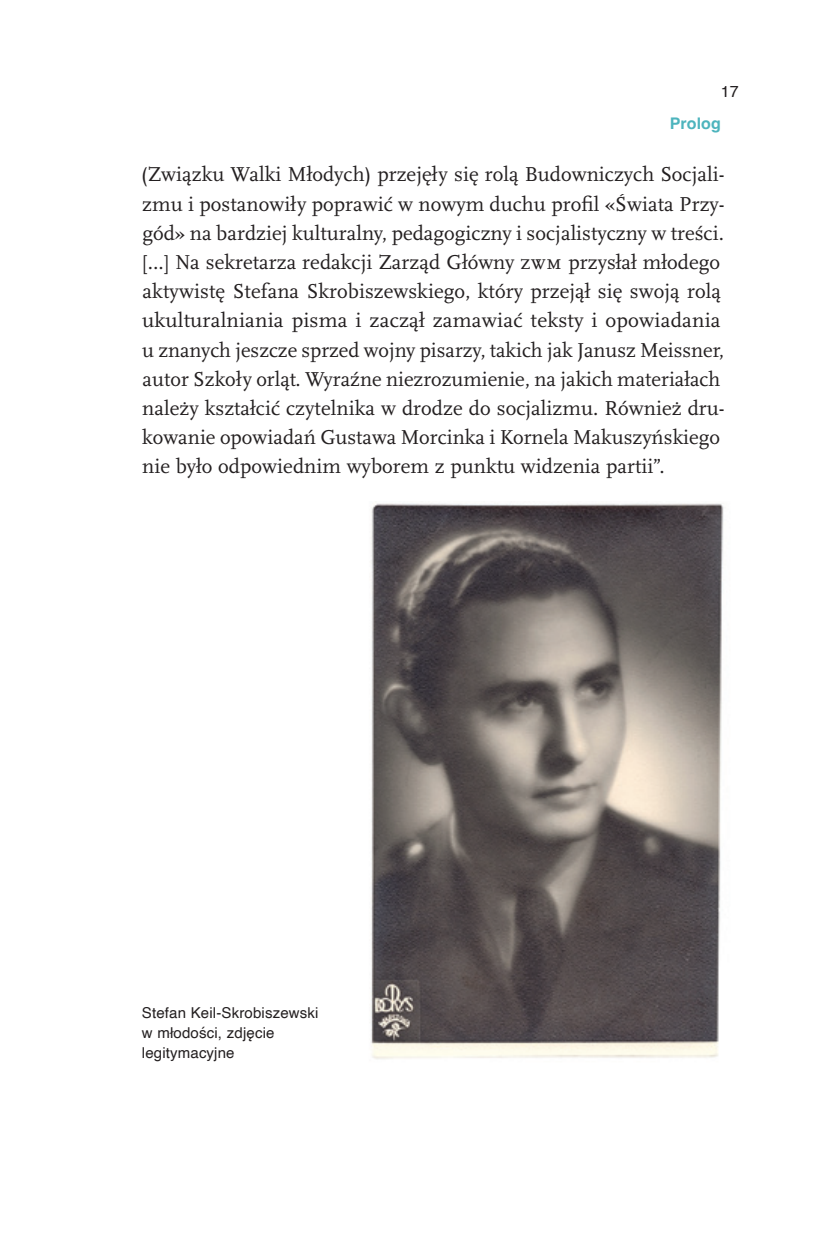
<style>
.page{position:relative;width:840px;height:1248px;background:#fff}
.page>*{position:absolute;margin:0;border:0;box-sizing:border-box;transform-origin:0 0}
.t1{font:21px/29.2px "Scala Pro";color:#231f20}
.t2{font:700 16px "Helvetica";color:#4db4bd}
.t3{font:16px "Helvetica";color:#231f20}
.t4{font:15px/20px "Helvetica";letter-spacing:.01em;color:#231f20}
</style>
<div class="page">
<img style="left:371px;top:503px;width:353px;height:556px">
<p class="t3" style="left:720px;top:85px;width:19px">17</p>
<p class="t2" style="left:669px;top:117px;width:52px">Prolog</p>
<p class="t1" style="left:141px;top:161px;width:584px">(Związku Walki Młodych) przejęły się rolą Budowniczych Socjali&shy;zmu i postanowiły poprawić w nowym duchu profil «Świata Przy&shy;gód» na bardziej kulturalny, pedagogiczny i socjalistyczny w treści. […] Na sekretarza redakcji Zarząd Główny zwm przysłał młodego aktywistę Stefana Skrobiszewskiego, który przejął się swoją rolą ukulturalniania pisma i zaczął zamawiać teksty i opowiadania u znanych jeszcze sprzed wojny pisarzy, takich jak Janusz Meissner, autor Szkoły orląt. Wyraźne niezrozumienie, na jakich materiałach należy kształcić czytelnika w drodze do socjalizmu. Również dru&shy;kowanie opowiadań Gustawa Morcinka i Kornela Makuszyńskiego nie było odpowiednim wyborem z punktu widzenia partii”.</p>
<p class="t4" style="left:142px;top:1003px;width:178px">Stefan Keil-Skrobiszewski w młodości, zdjęcie legitymacyjne</p>
</div>
